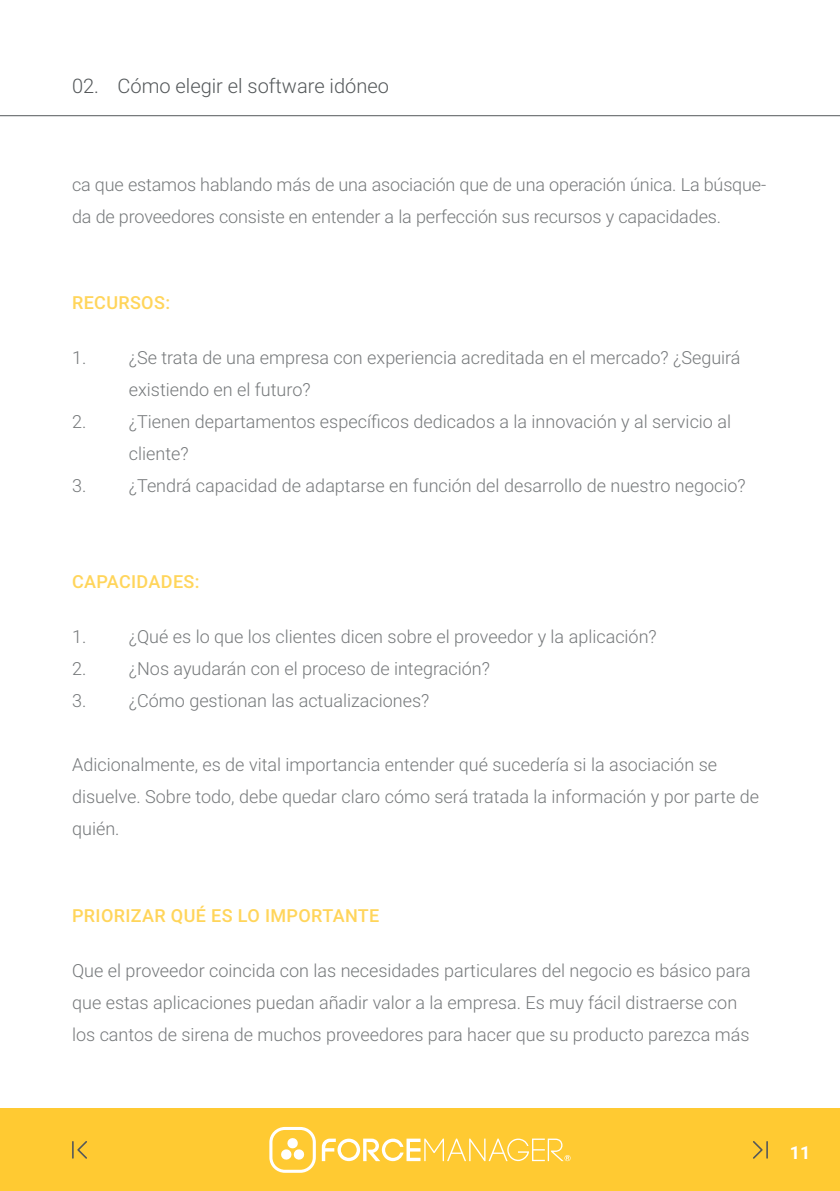
<style>
.page{position:relative;width:840px;height:1191px;background:#fff}
.page>*{position:absolute;margin:0;border:0;box-sizing:border-box;transform-origin:0 0}
.t1{font:300 20px "Roboto";color:#54585a}
.t2{font:300 18px/32px "Roboto";color:#76797b}
.t3{font:500 18px "Roboto";letter-spacing:.02em;color:#ffd55b}
.t4{font:700 18px "Roboto";color:#fff}
</style>
<div class="page">
<div style="left:0;top:1108px;width:839px;height:83px;background:#ffca32"></div>
<hr style="left:0;top:115px;width:839px;height:1px;background:#54585a">
<svg style="left:269px;top:1127px;width:301px;height:45px"></svg>
<svg style="left:72px;top:1141px;width:15px;height:17px"></svg>
<svg style="left:753px;top:1141px;width:14px;height:17px"></svg>
<p class="t1" style="left:72px;top:77px;width:318px">02. Cómo elegir el software idóneo</p>
<p class="t2" style="left:72px;top:168px;width:695px">ca que estamos hablando más de una asociación que de una operación única. La búsque&shy;da de proveedores consiste en entender a la perfección sus recursos y capacidades.</p>
<p class="t3" style="left:72px;top:296px;width:99px">RECURSOS:</p>
<p class="t2" style="left:129px;top:341px;width:613px;text-indent:-57px">1. ¿Se trata de una empresa con experiencia acreditada en el mercado? ¿Seguirá existiendo en el futuro?</p>
<p class="t2" style="left:129px;top:405px;width:603px;text-indent:-57px">2. ¿Tienen departamentos especíicos dedicados a la innovación y al servicio al cliente?</p>
<p class="t2" style="left:72px;top:471px;width:674px">3. ¿Tendrá capacidad de adaptarse en función del desarrollo de nuestro negocio?</p>
<p class="t3" style="left:72px;top:575px;width:129px">CAPACIDADES:</p>
<p class="t2" style="left:72px;top:620px;width:586px">1. ¿Qué es lo que los clientes dicen sobre el proveedor y la aplicación?</p>
<p class="t2" style="left:72px;top:654px;width:419px">2. ¿Nos ayudarán con el proceso de integración?</p>
<p class="t2" style="left:72px;top:686px;width:358px">3. ¿Cómo gestionan las actualizaciones?</p>
<p class="t2" style="left:72px;top:748px;width:688px">Adicionalmente, es de vital importancia entender qué sucedería si la asociación se disuelve. Sobre todo, debe quedar claro cómo será tratada la información y por parte de quién.</p>
<p class="t3" style="left:72px;top:908px;width:309px">PRIORIZAR QUÉ ES LO IMPORTANTE</p>
<p class="t2" style="left:72px;top:955px;width:680px">Que el proveedor coincida con las necesidades particulares del negocio es básico para que estas aplicaciones puedan añadir valor a la empresa. Es muy fácil distraerse con los cantos de sirena de muchos proveedores para hacer que su producto parezca más</p>
<p class="t4" style="left:789px;top:1142px;width:22px">11</p>
</div>
